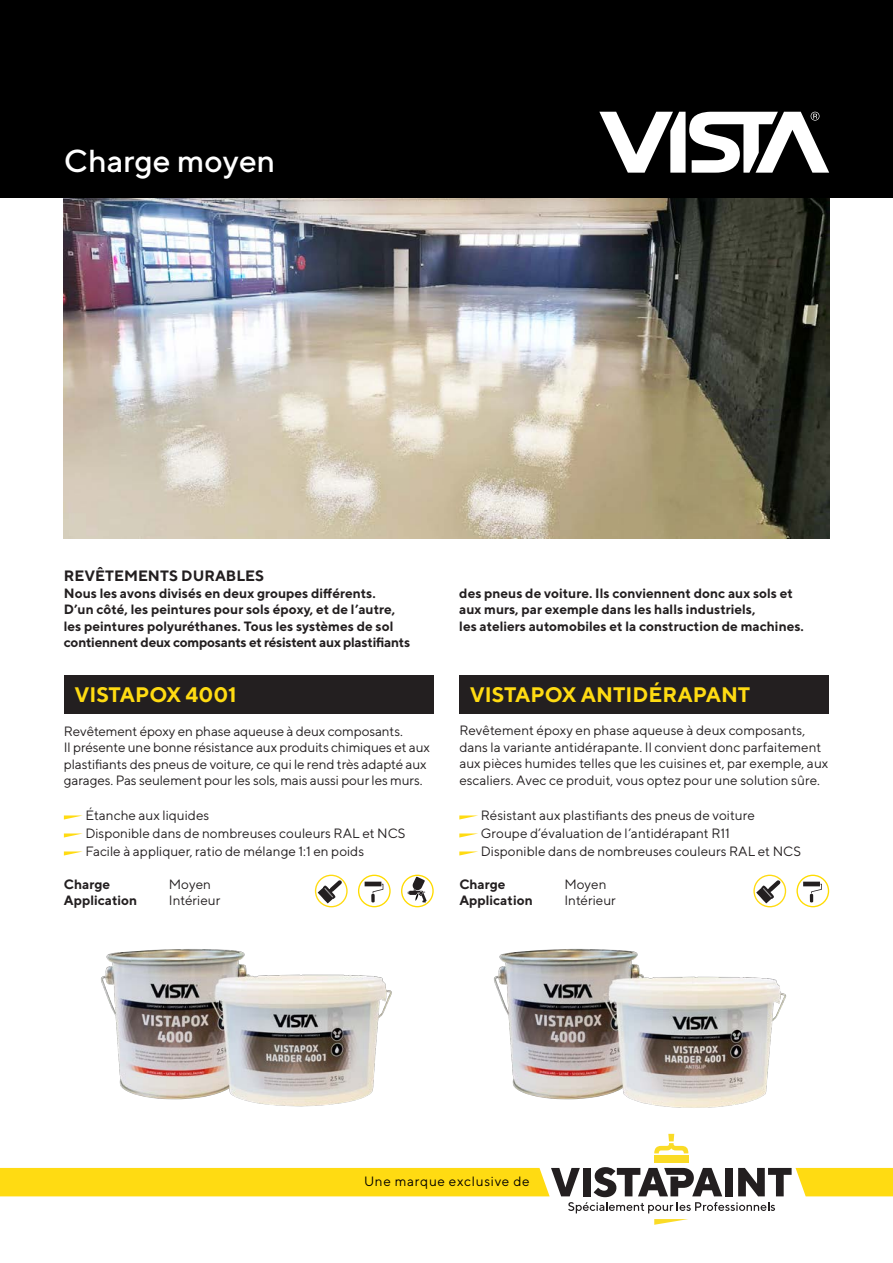
<style>
.page{position:relative;width:893px;height:1263px;background:#fff}
.page>*{position:absolute;margin:0;border:0;box-sizing:border-box;transform-origin:0 0}
.t1{font:500 31.8px "TT Norms";color:#fff}
.t2{font:700 21px "TT Norms";color:#ffdb12}
.t3{font:700 15px "TT Norms";color:#231f20}
.t4{font:13.5px/16.5px "TT Norms";color:#231f20}
.t5{font:700 13.5px/16.5px "TT Norms";color:#231f20}
.t6{font:700 13.5px "TT Norms";letter-spacing:-.02em;color:#231f20}
.t7{font:13.5px "TT Norms";letter-spacing:.05em;color:#000}
</style>
<div class="page">
<img style="left:64px;top:198px;width:765px;height:341px">
<div style="left:0;top:0;width:893px;height:198px;background:#000"></div>
<div style="left:654px;top:1155px;width:34px;height:7px;background:#fadb26"></div>
<svg style="left:654px;top:1134px;width:34px;height:19px"></svg>
<svg style="left:654px;top:1219px;width:34px;height:6px"></svg>
<svg style="left:0;top:1167px;width:893px;height:46px"></svg>
<svg style="left:64px;top:815px;width:19px;height:4px"></svg>
<svg style="left:64px;top:833px;width:19px;height:4px"></svg>
<svg style="left:64px;top:851px;width:19px;height:4px"></svg>
<svg style="left:459px;top:815px;width:19px;height:4px"></svg>
<svg style="left:459px;top:833px;width:19px;height:4px"></svg>
<svg style="left:459px;top:851px;width:19px;height:4px"></svg>
<svg style="left:599px;top:112px;width:230px;height:61px"></svg>
<div style="left:64px;top:676px;width:370px;height:38px;background:#231f20"></div>
<div style="left:459px;top:676px;width:370px;height:38px;background:#231f20"></div>
<svg style="left:318px;top:880px;width:24px;height:23px"></svg>
<svg style="left:324px;top:888px;width:9px;height:9px"></svg>
<div style="left:315px;top:875px;width:33px;height:32px;border:1px solid #ffdb12;border-radius:50%"></div>
<svg style="left:365px;top:882px;width:18px;height:20px"></svg>
<div style="left:358px;top:875px;width:33px;height:32px;border:1px solid #ffdc00;border-radius:50%"></div>
<div style="left:401px;top:875px;width:33px;height:32px;border:1px solid #ffdb00;border-radius:50%"></div>
<svg style="left:407px;top:877px;width:20px;height:26px"></svg>
<svg style="left:756px;top:880px;width:24px;height:23px"></svg>
<svg style="left:763px;top:888px;width:8px;height:9px"></svg>
<div style="left:753px;top:875px;width:33px;height:32px;border:1px solid #ffdb12;border-radius:50%"></div>
<svg style="left:803px;top:882px;width:19px;height:20px"></svg>
<div style="left:796px;top:875px;width:33px;height:32px;border:1px solid #ffdc00;border-radius:50%"></div>
<img style="left:101px;top:949px;width:291px;height:158px">
<img style="left:494px;top:949px;width:293px;height:159px">
<p class="t1" style="left:64px;top:142px;width:213px">Charge moyen</p>
<p class="t3" style="left:64px;top:566px;width:202px">REVÊTEMENTS DURABLES</p>
<p class="t5" style="left:64px;top:584px;width:313px">Nous les avons divisés en deux groupes différents.</p>
<p class="t5" style="left:64px;top:601px;width:333px">D’un côté, les peintures pour sols époxy, et de l’autre, les peintures polyuréthanes. Tous les systèmes de sol</p>
<p class="t6" style="left:64px;top:634px;width:348px">contiennent deux composants et résistent aux plastifiants</p>
<p class="t5" style="left:459px;top:584px;width:346px">des pneus de voiture. Ils conviennent donc aux sols et aux murs, par exemple dans les halls industriels,<br>les ateliers automobiles et la construction de machines.</p>
<p class="t2" style="left:74px;top:681px;width:164px">VISTAPOX 4001</p>
<p class="t2" style="left:470px;top:681px;width:282px">VISTAPOX ANTIDÉRAPANT</p>
<p class="t4" style="left:64px;top:722px;width:368px">Revêtement époxy en phase aqueuse à deux composants.<br>Il présente une bonne résistance aux produits chimiques et aux plastifiants des pneus de voiture, ce qui le rend très adapté aux garages. Pas seulement pour les sols, mais aussi pour les murs.</p>
<p class="t4" style="left:85px;top:806px;width:125px">Étanche aux liquides</p>
<p class="t4" style="left:85px;top:824px;width:322px">Disponible dans de nombreuses couleurs RAL et NCS</p>
<p class="t4" style="left:85px;top:842px;width:280px">Facile à appliquer, ratio de mélange 1:1 en poids</p>
<p class="t5" style="left:64px;top:875px;width:48px">Charge</p>
<p class="t4" style="left:169px;top:875px;width:44px">Moyen</p>
<p class="t5" style="left:64px;top:892px;width:75px">Application</p>
<p class="t4" style="left:169px;top:892px;width:53px">Intérieur</p>
<p class="t4" style="left:459px;top:722px;width:371px">Revêtement époxy en phase aqueuse à deux composants, dans la variante antidérapante. Il convient donc parfaitement aux pièces humides telles que les cuisines et, par exemple, aux escaliers. Avec ce produit, vous optez pour une solution sûre.</p>
<p class="t4" style="left:481px;top:806px;width:276px">Résistant aux plastifiants des pneus de voiture</p>
<p class="t4" style="left:481px;top:824px;width:251px">Groupe d’évaluation de l’antidérapant R11</p>
<p class="t4" style="left:481px;top:842px;width:322px">Disponible dans de nombreuses couleurs RAL et NCS</p>
<p class="t5" style="left:459px;top:875px;width:48px">Charge</p>
<p class="t4" style="left:564px;top:875px;width:44px">Moyen</p>
<p class="t5" style="left:459px;top:892px;width:75px">Application</p>
<p class="t4" style="left:564px;top:892px;width:53px">Intérieur</p>
<p class="t7" style="left:364px;top:1173px;width:167px">Une marque exclusive de</p>
</div>
